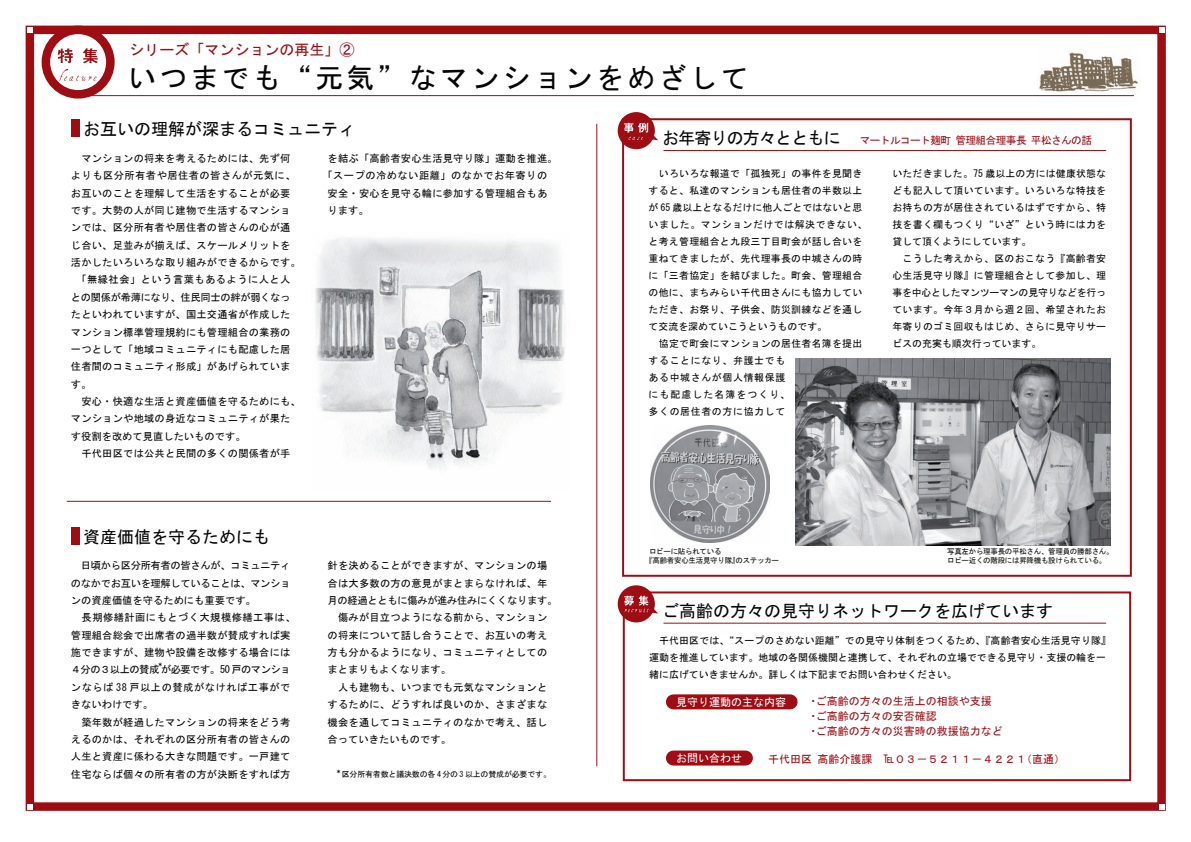
<style>
.page{position:relative;width:1191px;height:842px;background:#fff}
.page>*{position:absolute;margin:0;border:0;box-sizing:border-box;transform-origin:0 0}
.t1{font:28.3px "MS Gothic";letter-spacing:.1em;color:#040504}
.t2{font:17px "MS Gothic";color:#040504}
.t3{font:15px "MS Gothic";color:#9e0d14}
.t4{font:11px/15px "MS Gothic";color:#9e0d14}
.t5{font:11px "MS Gothic";color:#fff}
.t6{font:10.6px "MS Gothic";letter-spacing:-.05em;color:#9e0d14}
.t7{font:10.3px "MS Gothic";letter-spacing:.02em;color:#040504}
.t8{font:10.3px "MS Gothic";letter-spacing:-.03em;color:#040504}
.t9{font:10.3px "MS Gothic";letter-spacing:.045em;color:#040504}
.t10{font:10.3px "MS Gothic";color:#040504}
.t11{font:10.3px "MS Gothic";letter-spacing:-.05em;color:#040504}
.t12{font:10.3px "MS Gothic";letter-spacing:.05em;color:#040504}
.t13{font:9.9px "MS Gothic";letter-spacing:.025em;color:#040504}
.t14{font:9.9px/17px "MS Gothic";color:#040504}
.t15{font:9.9px "MS Gothic";letter-spacing:.065em;color:#040504}
.t16{font:9.9px "MS Gothic";letter-spacing:.005em;color:#040504}
.t17{font:9.9px "MS Gothic";letter-spacing:-.02em;color:#040504}
.t18{font:9.9px "MS Gothic";letter-spacing:.05em;color:#040504}
.t19{font:9.9px "MS Gothic";letter-spacing:.105em;color:#040504}
.t20{font:8px "MS Gothic";letter-spacing:-.025em;color:#040504}
.t21{font:7.5px/9.2px "MS Gothic";letter-spacing:-.035em;color:#040504}
.t22{font:7px "MS Gothic";color:#040504}
.s1{font-size:17px;color:#040504}
</style>
<div class="page">
<img style="left:315px;top:237px;width:250px;height:233px">
<div style="left:623px;top:591px;width:508px;height:190px;border:2px solid #9e0d14"></div>
<div style="left:617px;top:585px;width:38px;height:37px;background:#9e0d14;border:4px solid #9e0d14;border-radius:50%"></div>
<div style="left:26px;top:26px;width:1139px;height:785px;border:9px solid #9e0d14"></div>
<svg style="left:42px;top:26px;width:73px;height:73px"></svg>
<svg style="left:58px;top:48px;width:15px;height:15px"></svg>
<svg style="left:83px;top:48px;width:15px;height:15px"></svg>
<svg style="left:59px;top:69px;width:37px;height:12px"></svg>
<div style="left:72px;top:120px;width:8px;height:17px;background:#9e0d14"></div>
<div style="left:72px;top:528px;width:8px;height:17px;background:#9e0d14"></div>
<img style="left:1037px;top:52px;width:101px;height:45px">
<hr style="left:87px;top:95px;width:1046px;height:1px;background:#9e0d14">
<hr style="left:67px;top:501px;width:484px;height:1px;background:#9e0d14">
<hr style="left:596px;top:124px;width:1px;height:642px;background:#9e0d14">
<svg style="left:1158px;top:27px;width:6px;height:6px"></svg>
<svg style="left:27px;top:27px;width:6px;height:6px"></svg>
<svg style="left:1158px;top:804px;width:6px;height:5px"></svg>
<svg style="left:27px;top:804px;width:6px;height:5px"></svg>
<div style="left:622px;top:118px;width:509px;height:459px;border:2px solid #9e0d14"></div>
<div style="left:617px;top:112px;width:38px;height:37px;background:#9e0d14;border:4px solid #9e0d14;border-radius:50%"></div>
<hr style="left:663px;top:150px;width:443px;height:1px;background:#9e0d14">
<hr style="left:663px;top:623px;width:443px;height:1px;background:#9e0d14">
<div style="left:673px;top:750px;width:72px;height:15px;background:#9e0d14"></div>
<div style="left:673px;top:694px;width:117px;height:15px;background:#9e0d14"></div>
<img style="left:795px;top:359px;width:315px;height:187px">
<img style="left:651px;top:426px;width:118px;height:117px">
<svg style="left:624px;top:123px;width:34px;height:17px"></svg>
<svg style="left:624px;top:596px;width:34px;height:17px"></svg>
<p class="t3" style="left:129px;top:42px;width:226px">シリーズ「マンションの再生」②</p>
<p class="t1" style="left:128px;top:64px;width:622px">いつまでも“元気”なマンションをめざして</p>
<p class="t2" style="left:83px;top:120px;width:273px">お互いの理解が深まるコミュニティ</p>
<p class="t7" style="left:81px;top:153px;width:211px">マンションの将来を考えるためには、先ず何</p>
<p class="t9" style="left:71px;top:170px;width:226px">よりも区分所有者や居住者の皆さんが元気に、</p>
<p class="t7" style="left:71px;top:188px;width:221px">お互いのことを理解して生活をすることが必要</p>
<p class="t7" style="left:71px;top:205px;width:221px">です。大勢の人が同じ建物で生活するマンショ</p>
<p class="t7" style="left:71px;top:222px;width:221px">ンでは、区分所有者や居住者の皆さんの心が通</p>
<p class="t7" style="left:71px;top:240px;width:221px">じ合い、足並みが揃えば、スケールメリットを</p>
<p class="t7" style="left:71px;top:257px;width:231px">活かしたいろいろな取り組みができるからです。</p>
<p class="t9" style="left:76px;top:275px;width:215px">「無縁社会」という言葉もあるように人と人</p>
<p class="t8" style="left:71px;top:292px;width:221px">との関係が希薄になり、住民同士の絆が弱くなっ</p>
<p class="t7" style="left:71px;top:309px;width:221px">たといわれていますが、国土交通省が作成した</p>
<p class="t7" style="left:71px;top:327px;width:221px">マンション標準管理規約にも管理組合の業務の</p>
<p class="t7" style="left:71px;top:344px;width:221px">一つとして「地域コミュニティにも配慮した居</p>
<p class="t7" style="left:71px;top:361px;width:221px">住者間のコミュニティ形成」があげられていま</p>
<p class="t7" style="left:71px;top:379px;width:22px">す。</p>
<p class="t7" style="left:81px;top:396px;width:221px">安心・快適な生活と資産価値を守るためにも、</p>
<p class="t7" style="left:71px;top:413px;width:221px">マンションや地域の身近なコミュニティが果た</p>
<p class="t10" style="left:71px;top:431px;width:176px">す役割を改めて見直したいものです。</p>
<p class="t7" style="left:81px;top:448px;width:211px">千代田区では公共と民間の多くの関係者が手</p>
<p class="t2" style="left:83px;top:529px;width:188px">資産価値を守るためにも</p>
<p class="t8" style="left:81px;top:560px;width:211px">日頃から区分所有者の皆さんが、コミュニティ</p>
<p class="t8" style="left:71px;top:578px;width:221px">のなかでお互いを理解していることは、マンショ</p>
<p class="t10" style="left:71px;top:595px;width:186px">ンの資産価値を守るためにも重要です。</p>
<p class="t9" style="left:82px;top:612px;width:215px">長期修繕計画にもとづく大規模修繕工事は、</p>
<p class="t7" style="left:71px;top:630px;width:221px">管理組合総会で出席者の過半数が賛成すれば実</p>
<p class="t7" style="left:71px;top:647px;width:221px">施できますが、建物や設備を改修する場合には</p>
<p class="t11" style="left:71px;top:665px;width:221px">４分の３以上の賛成が必要です。50 戸のマンショ</p>
<p class="t22" style="left:157px;top:661px;width:8px">＊</p>
<p class="t12" style="left:71px;top:682px;width:221px">ンならば 38 戸以上の賛成がなければ工事がで</p>
<p class="t10" style="left:71px;top:699px;width:84px">きないわけです。</p>
<p class="t7" style="left:81px;top:717px;width:211px">築年数が経過したマンションの将来をどう考</p>
<p class="t7" style="left:71px;top:734px;width:221px">えるのかは、それぞれの区分所有者の皆さんの</p>
<p class="t7" style="left:71px;top:751px;width:221px">人生と資産に係わる大きな問題です。一戸建て</p>
<p class="t7" style="left:71px;top:769px;width:221px">住宅ならば個々の所有者の方が決断をすれば方</p>
<p class="t7" style="left:328px;top:153px;width:231px">を結ぶ「高齢者安心生活見守り隊」運動を推進。</p>
<p class="t9" style="left:322px;top:170px;width:226px">「スープの冷めない距離」のなかでお年寄りの</p>
<p class="t7" style="left:328px;top:188px;width:221px">安全・安心を見守る輪に参加する管理組合もあ</p>
<p class="t7" style="left:328px;top:205px;width:43px">ります。</p>
<p class="t7" style="left:328px;top:560px;width:221px">針を決めることができますが、マンションの場</p>
<p class="t7" style="left:328px;top:578px;width:221px">合は大多数の方の意見がまとまらなければ、年</p>
<p class="t8" style="left:328px;top:595px;width:231px">月の経過とともに傷みが進み住みにくくなります。</p>
<p class="t7" style="left:338px;top:612px;width:211px">傷みが目立つようになる前から、マンション</p>
<p class="t7" style="left:328px;top:630px;width:221px">の将来について話し合うことで、お互いの考え</p>
<p class="t7" style="left:328px;top:647px;width:221px">方も分かるようになり、コミュニティとしての</p>
<p class="t10" style="left:328px;top:665px;width:125px">まとまりもよくなります。</p>
<p class="t7" style="left:338px;top:682px;width:211px">人も建物も、いつまでも元気なマンションと</p>
<p class="t7" style="left:328px;top:699px;width:221px">するために、どうすれば良いのか、さまざまな</p>
<p class="t7" style="left:328px;top:717px;width:221px">機会を通してコミュニティのなかで考え、話し</p>
<p class="t10" style="left:328px;top:734px;width:125px">合っていきたいものです。</p>
<p class="t20" style="left:335px;top:770px;width:217px"><sup>＊</sup>区分所有者数と議決数の各 4 分の 3 以上の賛成が必要です。</p>
<p class="t6" style="left:662px;top:135px;width:431px"><span class="s1">お年寄りの方々とともに</span> マートルコート麹町管理組合理事長平松さんの話</p>
<p class="t13" style="left:659px;top:168px;width:205px">いろいろな報道で「孤独死」の事件を見聞き</p>
<p class="t13" style="left:648px;top:185px;width:215px">すると、私達のマンションも居住者の半数以上</p>
<p class="t16" style="left:648px;top:202px;width:215px">が 65 歳以上となるだけに他人ごとではないと思</p>
<p class="t18" style="left:648px;top:219px;width:220px">いました。マンションだけでは解決できない、</p>
<p class="t13" style="left:648px;top:236px;width:215px">と考え管理組合と九段三丁目町会が話し合いを</p>
<p class="t13" style="left:648px;top:253px;width:215px">重ねてきましたが、先代理事長の中城さんの時</p>
<p class="t13" style="left:648px;top:270px;width:215px">に「三者協定」を結びました。町会、管理組合</p>
<p class="t13" style="left:648px;top:287px;width:215px">の他に、まちみらい千代田さんにも協力してい</p>
<p class="t13" style="left:648px;top:304px;width:215px">ただき、お祭り、子供会、防災訓練などを通し</p>
<p class="t14" style="left:648px;top:318px;width:180px">て交流を深めていこうというものです。</p>
<p class="t13" style="left:659px;top:338px;width:205px">協定で町会にマンションの居住者名簿を提出</p>
<p class="t15" style="left:648px;top:355px;width:138px">することになり、弁護士でも</p>
<p class="t15" style="left:648px;top:372px;width:138px">ある中城さんが個人情報保護</p>
<p class="t19" style="left:648px;top:389px;width:143px">にも配慮した名簿をつくり、</p>
<p class="t15" style="left:648px;top:406px;width:138px">多くの居住者の方に協力して</p>
<p class="t13" style="left:892px;top:168px;width:215px">いただきました。75 歳以上の方には健康状態な</p>
<p class="t13" style="left:892px;top:185px;width:215px">ども記入して頂いています。いろいろな特技を</p>
<p class="t13" style="left:892px;top:202px;width:215px">お持ちの方が居住されているはずですから、特</p>
<p class="t13" style="left:892px;top:219px;width:215px">技を書く欄もつくり“いざ”という時には力を</p>
<p class="t14" style="left:892px;top:233px;width:140px">貸して頂くようにしています。</p>
<p class="t13" style="left:902px;top:253px;width:205px">こうした考えから、区のおこなう『高齢者安</p>
<p class="t13" style="left:892px;top:270px;width:215px">心生活見守り隊』に管理組合として参加し、理</p>
<p class="t17" style="left:892px;top:287px;width:215px">事を中心としたマンツーマンの見守りなどを行っ</p>
<p class="t13" style="left:892px;top:304px;width:215px">ています。今年３月から週２回、希望されたお</p>
<p class="t13" style="left:892px;top:321px;width:215px">年寄りのゴミ回収もはじめ、さらに見守りサー</p>
<p class="t14" style="left:892px;top:335px;width:150px">ビスの充実も順次行っています。</p>
<p class="t21" style="left:645px;top:547px;width:135px;text-indent:4px">ロビーに貼られている<br>『高齢者安心生活見守り隊』のステッカー</p>
<p class="t21" style="left:947px;top:547px;width:168px">写真左から理事長の平松さん、管理員の勝部さん。ロビー近くの階段には昇降機も設けられている。</p>
<p class="t2" style="left:662px;top:602px;width:392px">ご高齢の方々の見守りネットワークを広げています</p>
<p class="t14" style="left:649px;top:632px;width:463px;text-indent:10px">千代田区では、“スープのさめない距離”での見守り体制をつくるため、『高齢者安心生活見守り隊』運動を推進しています。地域の各関係機関と連携して、それぞれの立場でできる見守り・支援の輪を一緒に広げていきませんか。詳しくは下記までお問い合わせください。</p>
<p class="t5" style="left:676px;top:697px;width:111px">見守り運動の主な内容</p>
<p class="t4" style="left:807px;top:694px;width:197px">・ご高齢の方々の生活上の相談や支援・ご高齢の方々の安否確認<br>・ご高齢の方々の災害時の救援協力など</p>
<p class="t5" style="left:676px;top:753px;width:67px">お問い合わせ</p>
<p class="t4" style="left:768px;top:751px;width:298px">千代田区高齢介護課 ℡０３－５２１１－４２２１（直通）</p>
</div>
